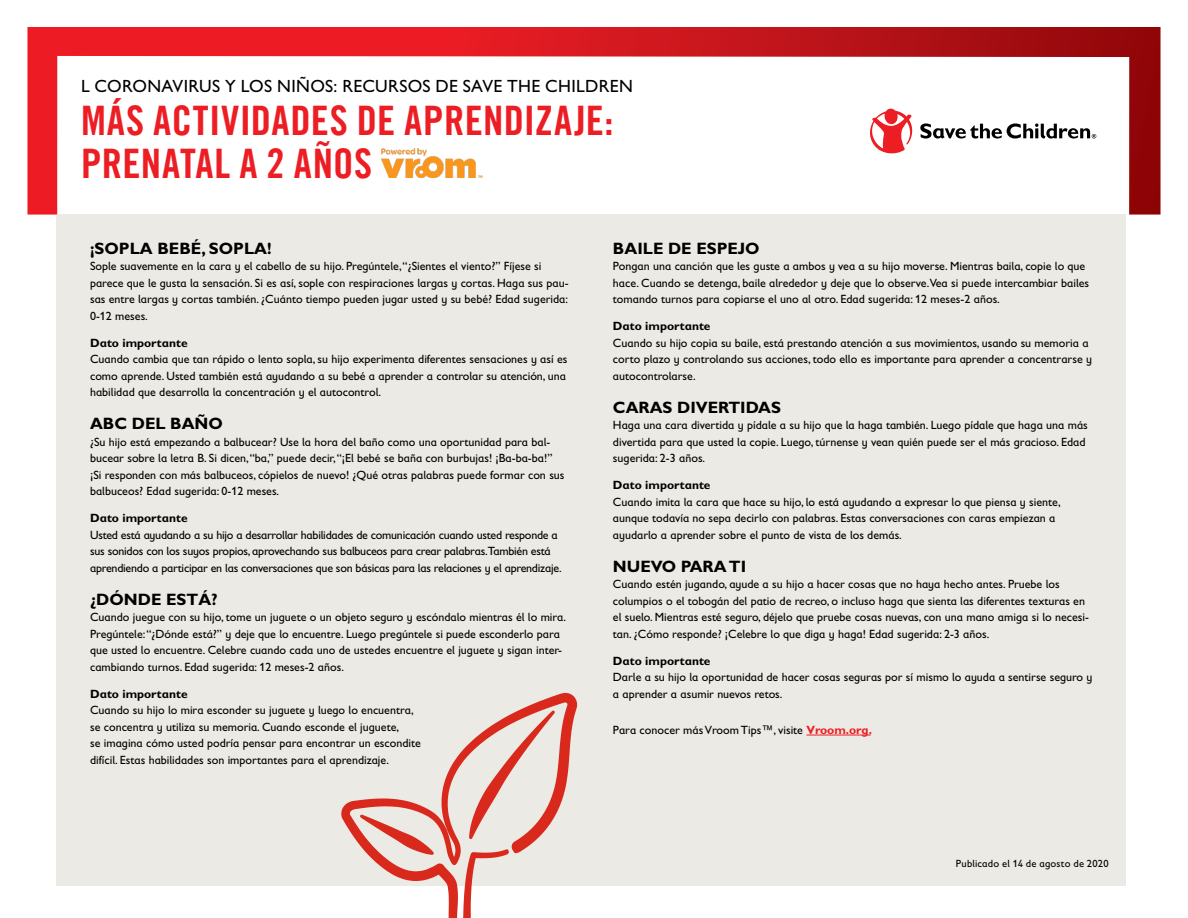
<style>
.page{position:relative;width:1188px;height:918px;background:#fff}
.page>*{position:absolute;margin:0;border:0;box-sizing:border-box;transform-origin:0 0}
.t1{font:40.8px/43.3px "Trade Gothic LT Com Bd Cn 20";letter-spacing:.01em;color:#ed1d24}
.t2{font:17.7px "Gill Sans Infant Std";letter-spacing:.02em;color:#000}
.t3{font:700 16.5px "Gill Sans Infant Std";color:#000}
.t4{font:12px/16.5px "Gill Sans Infant Std";color:#000}
.t5{font:12px/16.5px "Gill Sans Infant Std";letter-spacing:-.02em;color:#000}
.t6{font:700 12px "Gill Sans Infant Std";color:#000}
.t7{font:10.5px "Gill Sans Infant Std";letter-spacing:.02em;color:#000}
.s1{font-weight:700;color:#ed1d24}
</style>
<div class="page">
<svg style="left:27px;top:27px;width:1134px;height:188px"></svg>
<svg style="left:870px;top:108px;width:44px;height:46px"></svg>
<svg style="left:920px;top:123px;width:176px;height:16px"></svg>
<div style="left:57px;top:214px;width:1069px;height:672px;background:#eceae4"></div>
<hr style="left:806px;top:735px;width:65px;height:1px;background:#ed1d24">
<img style="left:381px;top:148px;width:101px;height:29px">
<svg style="left:341px;top:693px;width:236px;height:225px"></svg>
<svg style="left:469px;top:711px;width:86px;height:128px"></svg>
<svg style="left:360px;top:814px;width:74px;height:41px"></svg>
<h2 class="t2" style="left:81px;top:75px;width:553px">L CORONAVIRUS Y LOS NIÑOS: RECURSOS DE SAVE THE CHILDREN</h2>
<h1 class="t1" style="left:81px;top:98px;width:534px">MÁS ACTIVIDADES DE APRENDIZAJE:<br>PRENATAL A 2 AÑOS</h1>
<h3 class="t3" style="left:90px;top:239px;width:183px">¡SOPLA BEBÉ, SOPLA!</h3>
<p class="t4" style="left:90px;top:258px;width:480px">Sople suavemente en la cara y el cabello de su hijo. Pregúntele, “¿Sientes el viento?” Fíjese si parece que le gusta la sensación. Si es así, sople con respiraciones largas y cortas. Haga sus pau&shy;sas entre largas y cortas también. ¿Cuánto tiempo pueden jugar usted y su bebé? Edad sugerida:<br>0-12 meses.</p>
<p class="t6" style="left:90px;top:336px;width:99px">Dato importante</p>
<p class="t4" style="left:90px;top:351px;width:479px">Cuando cambia que tan rápido o lento sopla, su hijo experimenta diferentes sensaciones y así es como aprende. Usted también está ayudando a su bebé a aprender a controlar su atención, una habilidad que desarrolla la concentración y el autocontrol.</p>
<h3 class="t3" style="left:90px;top:414px;width:134px">ABC DEL BAÑO</h3>
<p class="t4" style="left:90px;top:434px;width:476px">¿Su hijo está empezando a balbucear? Use la hora del baño como una oportunidad para bal&shy;bucear sobre la letra B. Si dicen, “ba,” puede decir, “¡El bebé se baña con burbujas! ¡Ba-ba-ba!” ¡Si responden con más balbuceos, cópielos de nuevo! ¿Qué otras palabras puede formar con sus balbuceos? Edad sugerida: 0-12 meses.</p>
<p class="t6" style="left:90px;top:511px;width:99px">Dato importante</p>
<p class="t5" style="left:90px;top:527px;width:473px">Usted está ayudando a su hijo a desarrollar habilidades de comunicación cuando usted responde a sus sonidos con los suyos propios, aprovechando sus balbuceos para crear palabras.También está aprendiendo a participar en las conversaciones que son básicas para las relaciones y el aprendizaje.</p>
<h3 class="t3" style="left:90px;top:590px;width:129px">¿DÓNDE ESTÁ?</h3>
<p class="t4" style="left:90px;top:609px;width:478px">Cuando juegue con su hijo, tome un juguete o un objeto seguro y escóndalo mientras él lo mira.<br>Pregúntele: “¿Dónde está?” y deje que lo encuentre. Luego pregúntele si puede esconderlo para que usted lo encuentre. Celebre cuando cada uno de ustedes encuentre el juguete y sigan inter&shy;cambiando turnos. Edad sugerida: 12 meses-2 años.</p>
<p class="t6" style="left:90px;top:687px;width:99px">Dato importante</p>
<p class="t4" style="left:90px;top:702px;width:332px">Cuando su hijo lo mira esconder su juguete y luego lo encuentra, se concentra y utiliza su memoria. Cuando esconde el juguete,<br>se imagina cómo usted podría pensar para encontrar un escondite difícil. Estas habilidades son importantes para el aprendizaje.</p>
<h3 class="t3" style="left:613px;top:239px;width:148px">BAILE DE ESPEJO</h3>
<p class="t4" style="left:613px;top:258px;width:478px">Pongan una canción que les guste a ambos y vea a su hijo moverse. Mientras baila, copie lo que hace. Cuando se detenga, baile alrededor y deje que lo observe.Vea si puede intercambiar bailes tomando turnos para copiarse el uno al otro. Edad sugerida: 12 meses-2 años.</p>
<p class="t6" style="left:613px;top:319px;width:99px">Dato importante</p>
<p class="t4" style="left:613px;top:335px;width:481px">Cuando su hijo copia su baile, está prestando atención a sus movimientos, usando su memoria a corto plazo y controlando sus acciones, todo ello es importante para aprender a concentrarse y autocontrolarse.</p>
<h3 class="t3" style="left:613px;top:398px;width:170px">CARAS DIVERTIDAS</h3>
<p class="t4" style="left:613px;top:417px;width:476px">Haga una cara divertida y pídale a su hijo que la haga también. Luego pídale que haga una más divertida para que usted la copie. Luego, túrnense y vean quién puede ser el más gracioso. Edad sugerida: 2-3 años.</p>
<p class="t6" style="left:613px;top:478px;width:99px">Dato importante</p>
<p class="t4" style="left:613px;top:494px;width:449px">Cuando imita la cara que hace su hijo, lo está ayudando a expresar lo que piensa y siente, aunque todavía no sepa decirlo con palabras. Estas conversaciones con caras empiezan a ayudarlo a aprender sobre el punto de vista de los demás.</p>
<h3 class="t3" style="left:613px;top:557px;width:135px">NUEVO PARA TI</h3>
<p class="t4" style="left:613px;top:576px;width:477px">Cuando estén jugando, ayude a su hijo a hacer cosas que no haya hecho antes. Pruebe los columpios o el tobogán del patio de recreo, o incluso haga que sienta las diferentes texturas en el suelo. Mientras esté seguro, déjelo que pruebe cosas nuevas, con una mano amiga si lo necesi&shy;tan. ¿Cómo responde? ¡Celebre lo que diga y haga! Edad sugerida: 2-3 años.</p>
<p class="t6" style="left:613px;top:654px;width:99px">Dato importante</p>
<p class="t4" style="left:613px;top:669px;width:481px">Darle a su hijo la oportunidad de hacer cosas seguras por sí mismo lo ayuda a sentirse seguro y a aprender a asumir nuevos retos.</p>
<p class="t4" style="left:613px;top:721px;width:260px">Para conocer más Vroom Tips™, visite <span class="s1">Vroom.org.</span></p>
<p class="t7" style="left:956px;top:858px;width:154px">Publicado el 14 de agosto de 2020</p>
</div>
